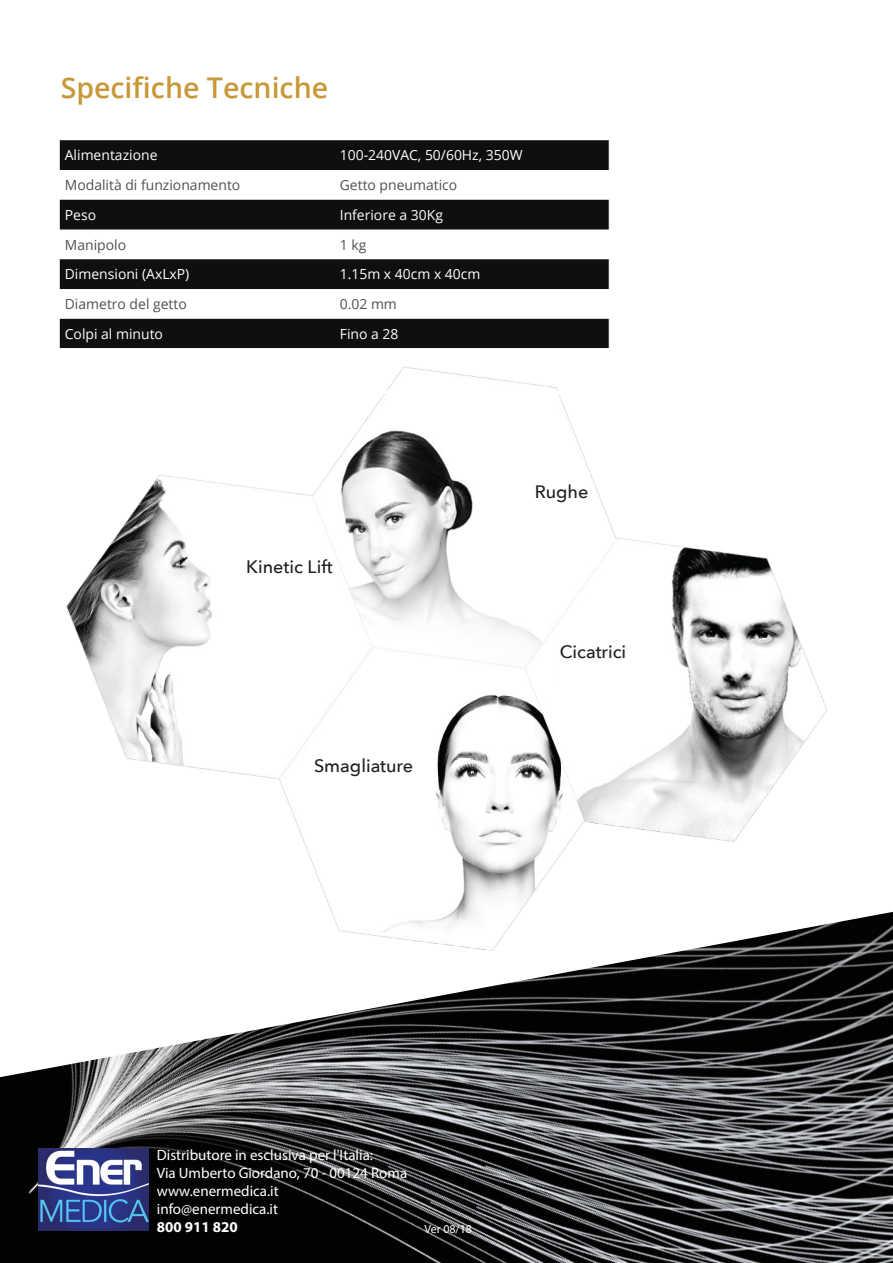
<style>
.page{position:relative;width:893px;height:1263px;background:#fff}
.page>*{position:absolute;margin:0;border:0;box-sizing:border-box;transform-origin:0 0}
.t1{font:600 28.5px "Open Sans";color:#c89839}
.t2{font:500 18px "Avenir Next";color:#231f20}
.t3{font:15px "Myriad Pro";color:#fff}
.t4{font:700 15px "Myriad Pro";color:#fff}
.t5{font:13.95px "Open Sans";color:#fff}
.t6{font:13.95px "Open Sans";color:#4b4847}
.t7{font:12px "Myriad Pro";color:#fff}
</style>
<div class="page">
<img style="left:0;top:912px;width:893px;height:351px">
<svg style="left:60px;top:140px;width:549px;height:208px;fill:#0e0f0e"></svg>
<svg style="left:609px;top:200px;width:1px;height:29px"></svg>
<svg style="left:609px;top:319px;width:1px;height:29px"></svg>
<img style="left:31px;top:367px;width:803px;height:608px">
<img style="left:38px;top:1148px;width:111px;height:82px">
<div style="left:482px;top:480px;width:106px;height:58px;background:#fff"></div>
<div style="left:226px;top:555px;width:107px;height:58px;background:#fff"></div>
<div style="left:560px;top:640px;width:110px;height:58px;background:#fff"></div>
<div style="left:314px;top:754px;width:111px;height:58px;background:#fff"></div>
<p class="t1" style="left:61px;top:68px;width:269px">Specifiche Tecniche</p>
<p class="t5" style="left:65px;top:146px;width:94px">Alimentazione</p>
<p class="t5" style="left:340px;top:146px;width:184px">100-240VAC, 50/60Hz, 350W</p>
<p class="t6" style="left:65px;top:176px;width:177px">Modalità di funzionamento</p>
<p class="t6" style="left:340px;top:176px;width:119px">Getto pneumatico</p>
<p class="t5" style="left:65px;top:205px;width:33px">Peso</p>
<p class="t5" style="left:340px;top:205px;width:105px">Inferiore a 30Kg</p>
<p class="t6" style="left:65px;top:235px;width:63px">Manipolo</p>
<p class="t6" style="left:340px;top:235px;width:28px">1 kg</p>
<p class="t5" style="left:65px;top:265px;width:126px">Dimensioni (AxLxP)</p>
<p class="t5" style="left:340px;top:265px;width:142px">1.15m x 40cm x 40cm</p>
<p class="t6" style="left:65px;top:295px;width:123px">Diametro del getto</p>
<p class="t6" style="left:340px;top:295px;width:59px">0.02 mm</p>
<p class="t5" style="left:65px;top:324px;width:100px">Colpi al minuto</p>
<p class="t5" style="left:340px;top:324px;width:60px">Fino a 28</p>
<p class="t2" style="left:246px;top:552px;width:88px">Kinetic Lift</p>
<p class="t2" style="left:314px;top:750px;width:101px">Smagliature</p>
<p class="t2" style="left:535px;top:476px;width:55px">Rughe</p>
<p class="t2" style="left:560px;top:637px;width:68px">Cicatrici</p>
<p class="t3" style="left:157px;top:1145px;width:218px">Distributore in esclusiva per l'Italia:</p>
<p class="t3" style="left:157px;top:1163px;width:252px">Via Umberto Giordano, 70 - 00124 Roma</p>
<p class="t3" style="left:157px;top:1181px;width:123px">www.enermedica.it</p>
<p class="t3" style="left:157px;top:1199px;width:123px">info@enermedica.it</p>
<p class="t4" style="left:157px;top:1217px;width:82px">800 911 820</p>
<p class="t7" style="left:425px;top:1221px;width:49px">Ver 08/18</p>
</div>
